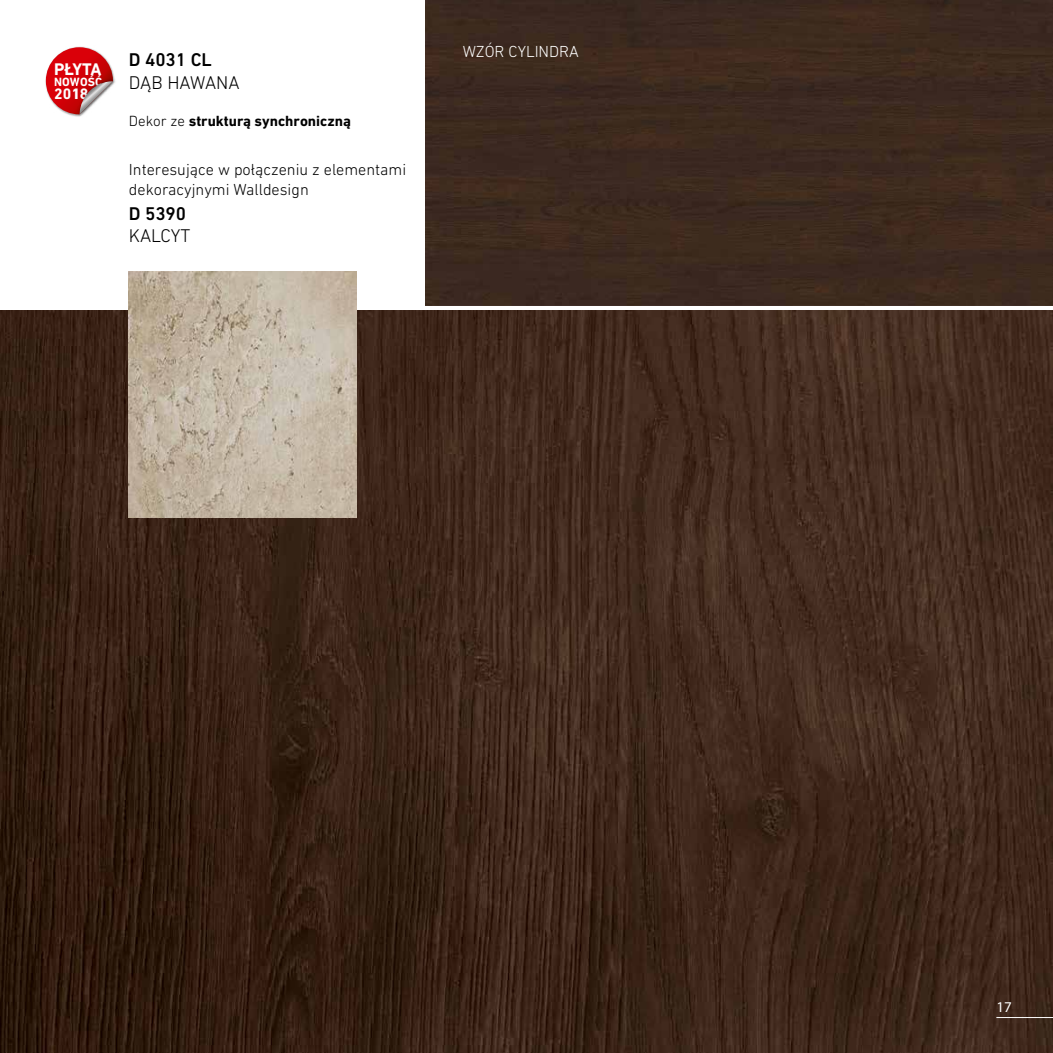
<style>
.page{position:relative;width:1053px;height:1053px;background:#fff}
.page>*{position:absolute;margin:0;border:0;box-sizing:border-box;transform-origin:0 0}
.t1{font:300 18.75px "DIN Next W1 G";color:#000}
.t2{font:500 18.75px "DIN Next W1 G";color:#000}
.t3{font:700 17.12px "DIN Next LT Pro";letter-spacing:-.03em;color:#fff}
.t4{font:300 16.25px/19.5px "DIN Next W1 G";color:#000}
.t5{font:300 16.25px "DIN Next W1 G";color:#fff}
.t6{font:700 15.38px "DIN Next LT Pro";color:#fff}
.t7{font:700 15px "DIN Next W1 G";color:#000}
.t8{font:15px "Myriad Pro";color:#fff}
.t9{font:700 12.12px "DIN Next LT Pro";color:#fff}
.s1{font-weight:300}
</style>
<div class="page">
<div style="left:425px;top:0;width:627px;height:306px;background:#3d2a1f"></div>
<img style="left:0;top:310px;width:1052px;height:742px">
<img style="left:45px;top:46px;width:69px;height:71px">
<img style="left:76px;top:76px;width:39px;height:41px">
<svg style="left:46px;top:47px;width:67px;height:67px"></svg>
<img style="left:129px;top:272px;width:227px;height:245px">
<hr style="left:996px;top:1017px;width:56px;height:1px;background:#fff">
<p class="t3" style="left:54px;top:59px;width:49px">PŁYTA</p>
<p class="t9" style="left:54px;top:75px;width:49px">NOWOŚĆ</p>
<p class="t6" style="left:54px;top:84px;width:36px">2018</p>
<p class="t2" style="left:129px;top:49px;width:84px">D 4031 CL</p>
<p class="t1" style="left:129px;top:71px;width:112px">DĄB HAWANA</p>
<p class="t7" style="left:129px;top:112px;width:224px"><span class="s1">Dekor ze</span> strukturą synchroniczną</p>
<p class="t4" style="left:129px;top:160px;width:279px">Interesujące w połączeniu z elementami dekoracyjnymi Walldesign</p>
<p class="t2" style="left:129px;top:202px;width:59px">D 5390</p>
<p class="t1" style="left:129px;top:225px;width:63px">KALCYT</p>
<p class="t5" style="left:462px;top:42px;width:118px">WZÓR CYLINDRA</p>
<p class="t8" style="left:996px;top:997px;width:17px">17</p>
</div>
